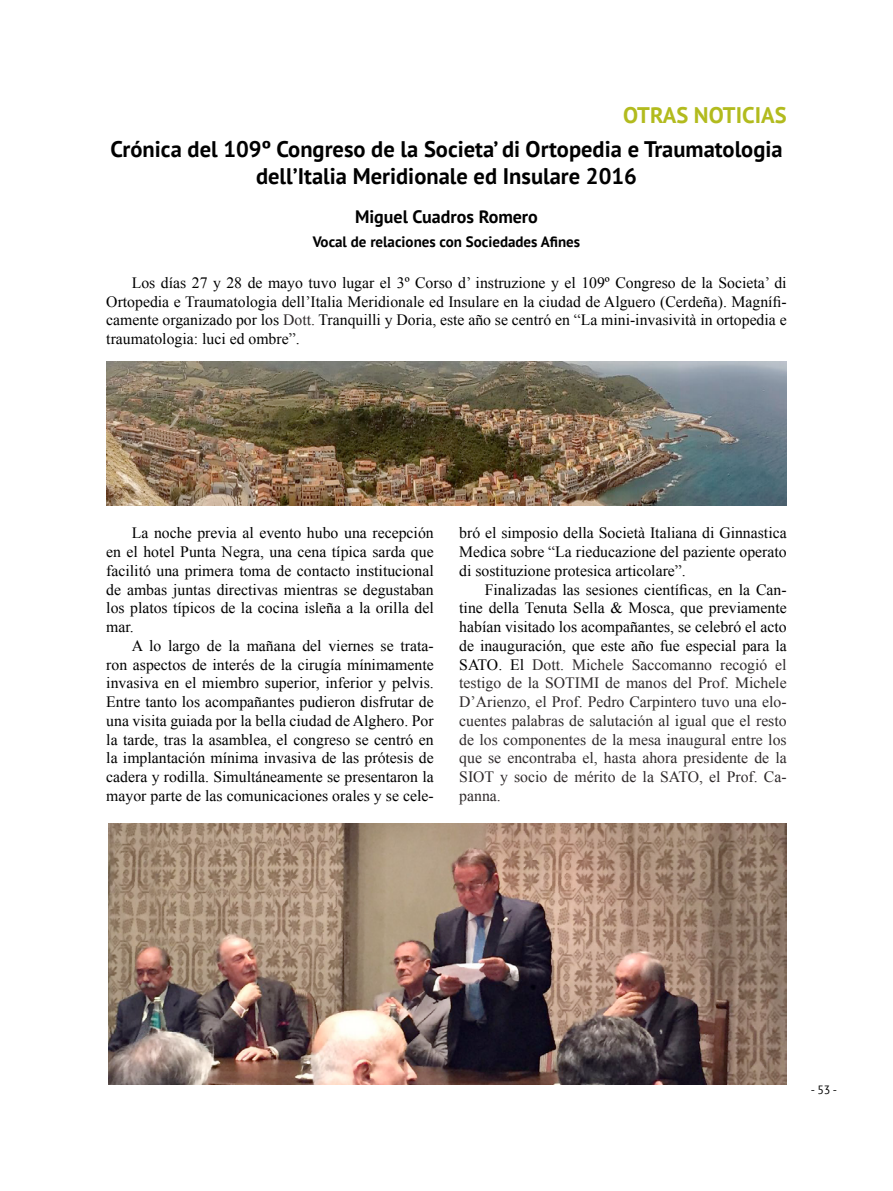
<style>
.page{position:relative;width:893px;height:1191px;background:#fff}
.page>*{position:absolute;margin:0;border:0;box-sizing:border-box;transform-origin:0 0}
.t1{font:700 22.5px/27px "PT Sans";color:#000;text-align:center}
.t2{font:700 22.5px "PT Sans";color:#b2bb1e}
.t3{font:700 18px "PT Sans";color:#000}
.t4{font:15.75px/18.8px "Times New Roman";color:#000;text-align:justify}
.t5{font:15.75px/18.8px "Times New Roman";color:#2f2a2b;text-align:justify}
.t6{font:700 15px "PT Sans";color:#000}
.t7{font:12px "PT Sans";color:#000}
.s1{color:#2f2a2b}
.s2{color:#000}
</style>
<div class="page">
<img style="left:106px;top:362px;width:681px;height:143px">
<img style="left:108px;top:823px;width:679px;height:261px">
<h1 class="t2" style="left:623px;top:100px;width:165px">OTRAS NOTICIAS</h1>
<h1 class="t1" style="left:110px;top:135px;width:674px">Crónica del 109º Congreso de la Societa’ di Ortopedia e Traumatologia dell’Italia Meridionale ed Insulare 2016</h1>
<p class="t3" style="left:355px;top:205px;width:184px">Miguel Cuadros Romero</p>
<p class="t6" style="left:313px;top:232px;width:269px">Vocal de relaciones con Sociedades Afines</p>
<p class="t4" style="left:106px;top:273px;width:682px;text-indent:26px">Los días 27 y 28 de mayo tuvo lugar el 3º Corso d’ instruzione y el 109º Congreso de la Societa’ di Ortopedia e Traumatologia dell’Italia Meridionale ed Insulare en la ciudad de Alguero (Cerdeña). Magnífi&shy;camente organizado por los <span class="s1">Dott.</span> Tranquilli y Doria, este año se centró en “La mini-invasività in ortopedia e traumatologia: luci ed ombre”.</p>
<p class="t4" style="left:106px;top:523px;width:329px;text-indent:26px">La noche previa al evento hubo una recepción en el hotel Punta Negra, una cena típica sarda que facilitó una primera toma de contacto institucional de ambas juntas directivas mientras se degustaban los platos típicos de la cocina isleña a la orilla del mar.</p>
<p class="t4" style="left:106px;top:636px;width:329px;text-indent:25px">A lo largo de la mañana del viernes se trata&shy;ron aspectos de interés de la cirugía mínimamente invasiva en el miembro superior, inferior y pelvis.<br>Entre tanto los acompañantes pudieron disfrutar de una visita guiada por la bella ciudad de Alghero. Por la tarde, tras la asamblea, el congreso se centró en la implantación mínima invasiva de las prótesis de cadera y rodilla. Simultáneamente se presentaron la mayor parte de las comunicaciones orales y se cele-</p>
<p class="t4" style="left:459px;top:523px;width:329px">bró el simposio della Società Italiana di Ginnastica Medica sobre “La rieducazione del paziente operato di sostituzione protesica articolare”.</p>
<p class="t5" style="left:459px;top:579px;width:329px;text-indent:26px"><span class="s2">Finalizadas las sesiones científicas, en la Can&shy;tine della Tenuta Sella &amp; Mosca, que previamente habían visitado los acompañantes, se celebró el acto de inauguración, que este año fue especial para la SATO. El</span> Dott. Michele Saccomanno recogió el testigo de la SOTIMI de manos del Prof. Michele D’Arienzo, el Prof. Pedro Carpintero tuvo una elo&shy;cuentes palabras de salutación al igual que el resto de los componentes de la mesa inaugural entre los que se encontraba el, hasta ahora presidente de la SIOT y socio de mérito de la SATO, el Prof. Ca&shy;panna.</p>
<p class="t7" style="left:811px;top:1081px;width:28px">- 53 -</p>
</div>
